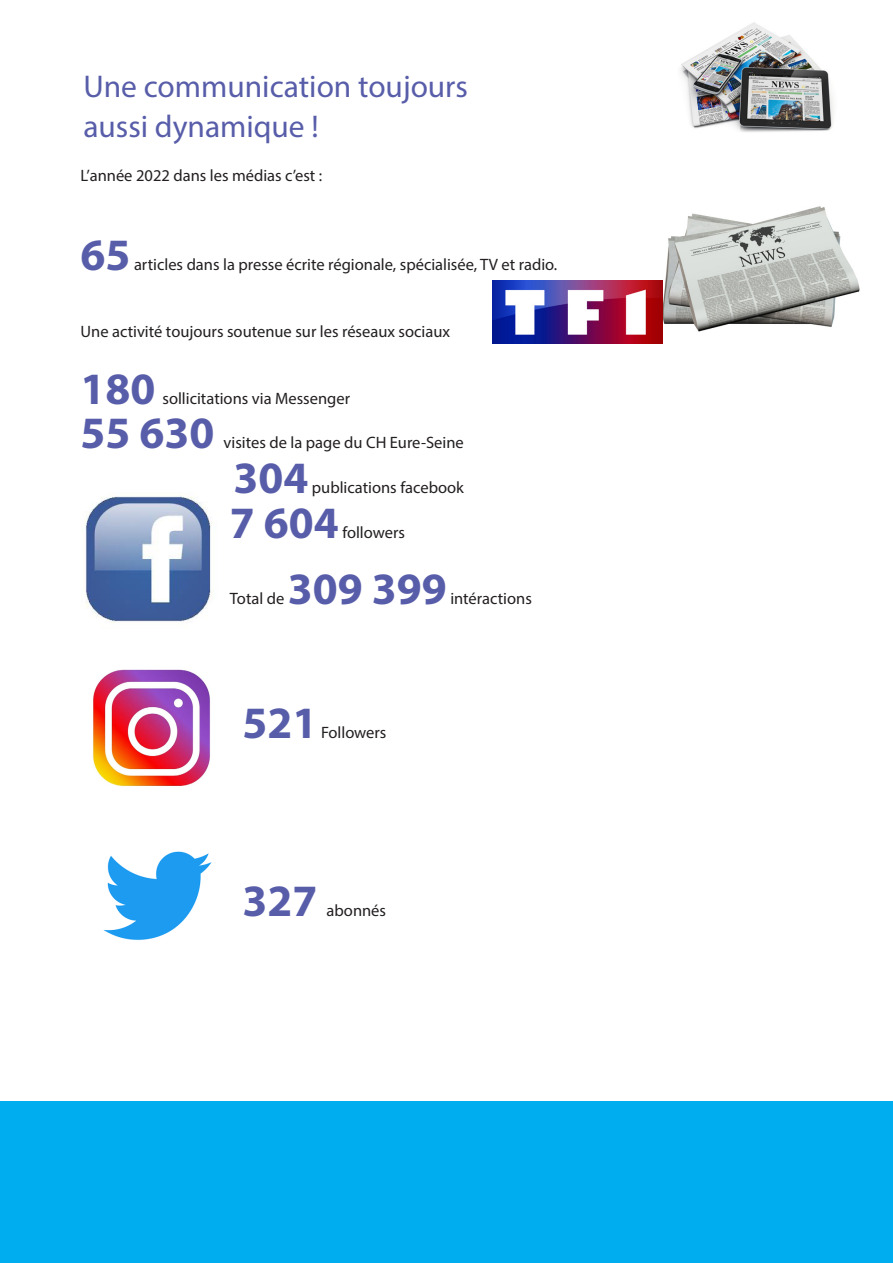
<style>
.page{position:relative;width:893px;height:1263px;background:#fff}
.page>*{position:absolute;margin:0;border:0;box-sizing:border-box;transform-origin:0 0}
.t1{font:700 45px "Myriad Pro";color:#585da9}
.t2{font:31.5px/40px "Myriad Pro";color:#585da9}
.t3{font:16.5px "Myriad Pro";color:#231f20}
</style>
<div class="page">
<img style="left:85px;top:494px;width:128px;height:129px">
<img style="left:662px;top:206px;width:198px;height:133px">
<img style="left:680px;top:22px;width:154px;height:110px">
<div style="left:0;top:1102px;width:893px;height:161px;background:#00aeef"></div>
<img style="left:492px;top:280px;width:170px;height:64px">
<img style="left:93px;top:669px;width:117px;height:118px">
<img style="left:104px;top:851px;width:108px;height:89px">
<p class="t2" style="left:83px;top:66px;width:386px">Une communication toujours aussi dynamique !</p>
<p class="t3" style="left:81px;top:166px;width:243px">L’année 2022 dans les médias c’est :</p>
<p class="t1" style="left:81px;top:226px;width:51px">65</p>
<p class="t3" style="left:134px;top:255px;width:425px">articles dans la presse écrite régionale, spécialisée, TV et radio.</p>
<p class="t3" style="left:81px;top:321px;width:371px">Une activité toujours soutenue sur les réseaux sociaux</p>
<p class="t1" style="left:81px;top:359px;width:76px">180</p>
<p class="t3" style="left:162px;top:388px;width:189px">sollicitations via Messenger</p>
<p class="t1" style="left:81px;top:404px;width:135px">55 630</p>
<p class="t3" style="left:224px;top:433px;width:242px">visites de la page du CH Eure-Seine</p>
<p class="t1" style="left:233px;top:448px;width:76px">304</p>
<p class="t3" style="left:312px;top:477px;width:154px">publications facebook</p>
<p class="t1" style="left:230px;top:493px;width:110px">7 604</p>
<p class="t3" style="left:342px;top:522px;width:64px">followers</p>
<p class="t1" style="left:288px;top:560px;width:160px">309 399</p>
<p class="t3" style="left:230px;top:588px;width:56px">Total de</p>
<p class="t3" style="left:450px;top:588px;width:83px">intéractions</p>
<p class="t1" style="left:243px;top:693px;width:76px">521</p>
<p class="t3" style="left:321px;top:722px;width:67px">Followers</p>
<p class="t1" style="left:243px;top:871px;width:76px">327</p>
<p class="t3" style="left:327px;top:900px;width:61px">abonnés</p>
</div>
